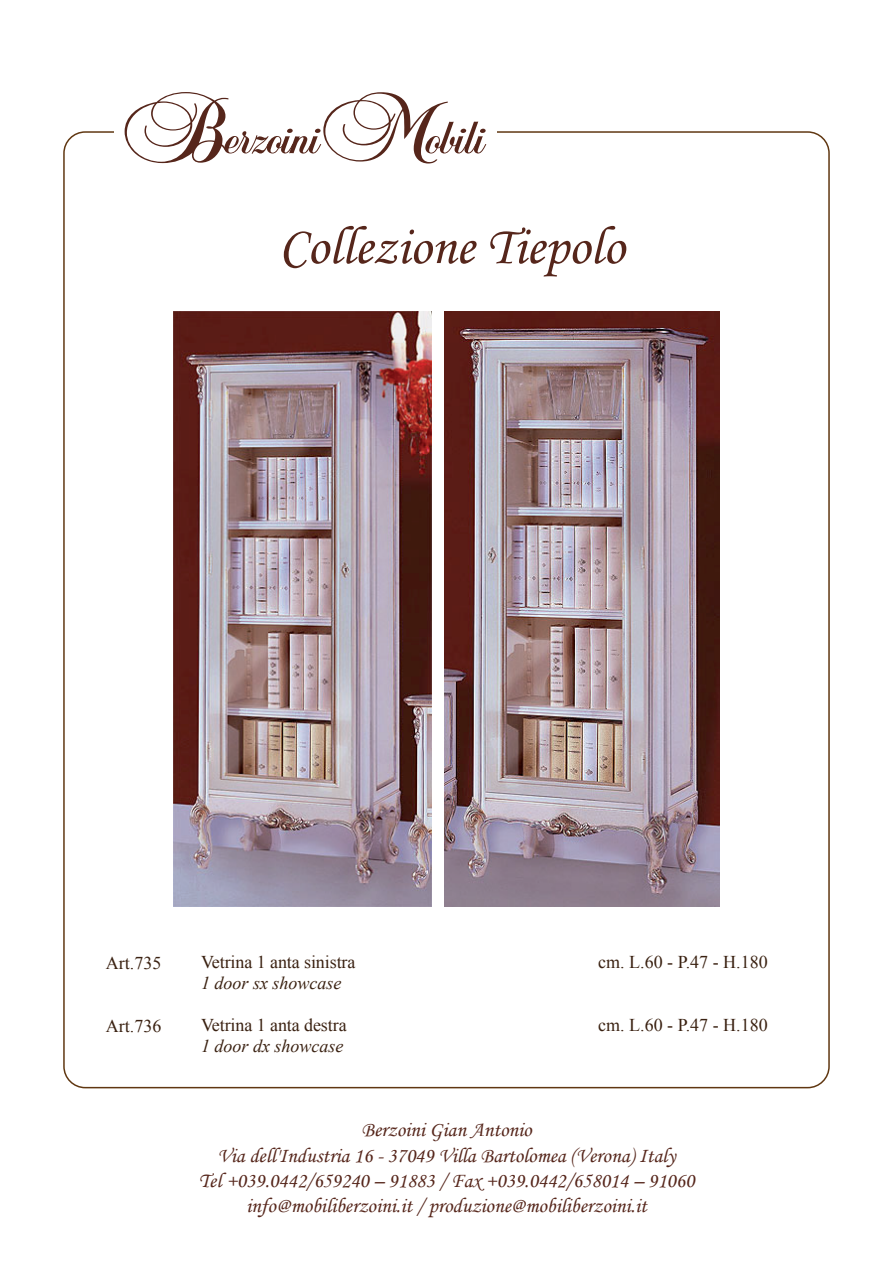
<style>
.page{position:relative;width:893px;height:1263px;background:#fff}
.page>*{position:absolute;margin:0;border:0;box-sizing:border-box;transform-origin:0 0}
.t1{font:54px "Monotype Corsiva";color:#56261b}
.t2{font:21px/25.2px "Monotype Corsiva";color:#56261b;text-align:center}
.t3{font:18px "Times New Roman";letter-spacing:-.005em;color:#3a2111}
.t4{font:italic 18px "Times New Roman";color:#3a2111}
</style>
<div class="page">
<svg style="left:125px;top:92px;width:361px;height:71px"></svg>
<img style="left:173px;top:311px;width:259px;height:595px">
<img style="left:444px;top:311px;width:276px;height:595px">
<h1 class="t1" style="left:279px;top:214px;width:347px">Collezione Tiepolo</h1>
<p class="t3" style="left:106px;top:951px;width:57px">Art.735</p>
<p class="t3" style="left:106px;top:1014px;width:57px">Art.736</p>
<p class="t3" style="left:201px;top:949px;width:156px">Vetrina 1 anta sinistra</p>
<p class="t4" style="left:201px;top:970px;width:142px">1 door sx showcase</p>
<p class="t3" style="left:201px;top:1012px;width:147px">Vetrina 1 anta destra</p>
<p class="t4" style="left:201px;top:1033px;width:144px">1 door dx showcase</p>
<p class="t3" style="left:598px;top:949px;width:171px">cm. L.60 - P.47 - H.180</p>
<p class="t3" style="left:598px;top:1012px;width:171px">cm. L.60 - P.47 - H.180</p>
<p class="t2" style="left:199px;top:1117px;width:497px">Berzoini Gian Antonio<br>Via dell'Industria 16 - 37049 Villa Bartolomea (Verona) Italy<br>Tel +039.0442/659240 – 91883 / Fax +039.0442/658014 – 91060 info@mobiliberzoini.it / produzione@mobiliberzoini.it</p>
</div>
